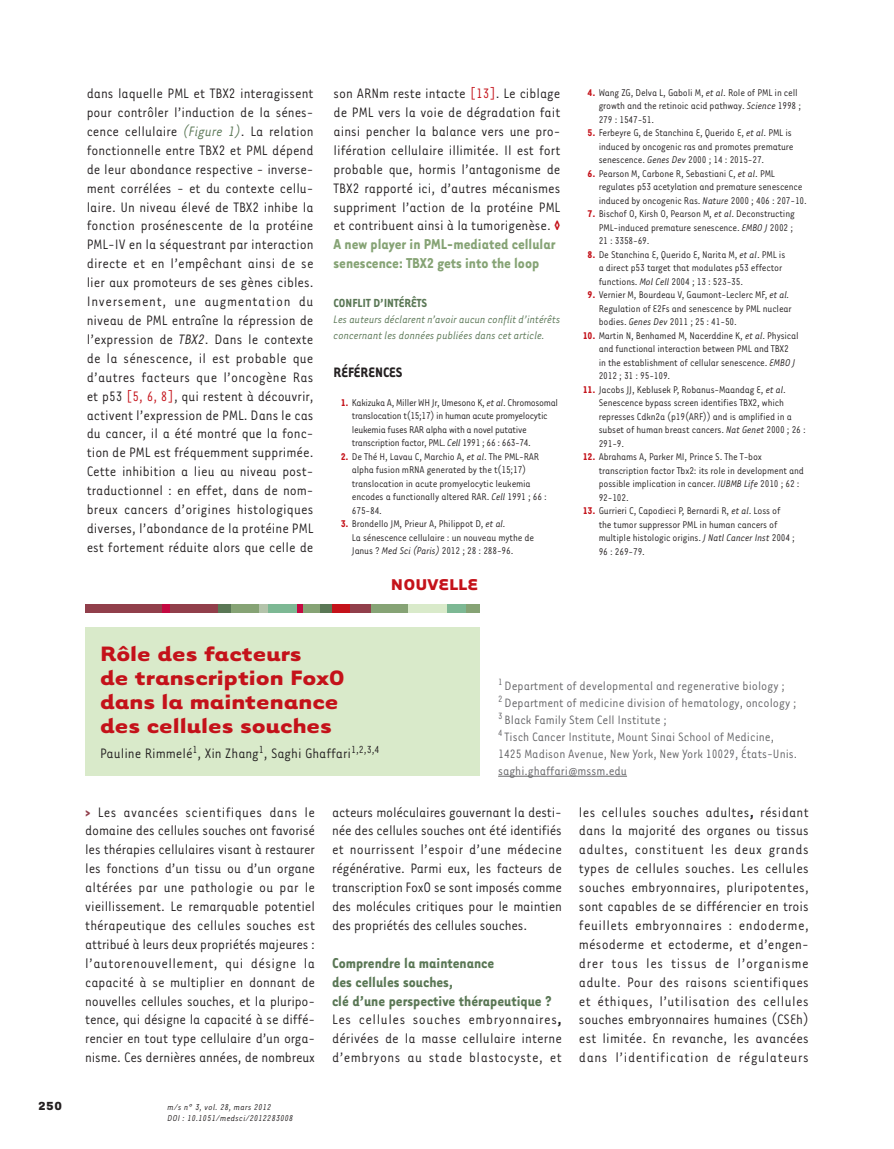
<style>
.page{position:relative;width:894px;height:1149px;background:#fff}
.page>*{position:absolute;margin:0;border:0;box-sizing:border-box;transform-origin:0 0}
.t1{font:700 24px/24px "Tarzana Wide";color:#c4121a}
.t2{font:700 18px "Tarzana Wide";color:#c4121a}
.t3{font:700 16.5px/18.9px "Tarzana Narrow";color:#5a7755}
.t4{font:700 16.5px/18.9px "Tarzana Narrow";color:#86a375}
.t5{font:15.75px/18.9px "Tarzana Narrow";color:#231f20;text-align:justify}
.t6{font:700 15.75px "Tarzana Narrow";color:#231f20}
.t7{font:13.95px/17px "Tarzana Narrow";color:#636366}
.t8{font:700 13.5px "Tarzana Narrow";color:#5a7755}
.t9{font:700 13.5px "Tarzana Wide";color:#231f20}
.t10{font:italic 12.45px/15.9px "Tarzana Narrow";letter-spacing:-.01em;color:#5a7755}
.t11{font:11.25px/13.5px "Tarzana Narrow";letter-spacing:-.015em;color:#231f20}
.t12{font:italic 9.75px/11.7px "Tarzana Narrow";letter-spacing:.025em;color:#231f20}
.s1{font-style:italic;color:#5a7755}
.s2{font-style:italic}
.s3{color:#c4121a}
.s4{font-weight:700;color:#c4121a}
.s5{font-weight:700;color:#913f4b}
.s6{font-weight:700}
.s7{color:#332e82}
</style>
<div class="page">
<hr style="left:498px;top:776px;width:128px;height:1px;background:#636366">
<div style="left:85px;top:627px;width:394px;height:149px;background:#d9eaca"></div>
<div style="left:85px;top:604px;width:133px;height:8px;background:#913f4b"></div>
<div style="left:217px;top:604px;width:27px;height:8px;background:#5a7755"></div>
<div style="left:318px;top:604px;width:13px;height:8px;background:#5a7755"></div>
<div style="left:231px;top:604px;width:29px;height:8px;background:#86a375"></div>
<div style="left:267px;top:604px;width:29px;height:8px;background:#7db894"></div>
<div style="left:446px;top:604px;width:20px;height:8px;background:#7db894"></div>
<div style="left:301px;top:604px;width:18px;height:8px;background:#86a375"></div>
<div style="left:465px;top:604px;width:14px;height:8px;background:#86a375"></div>
<div style="left:370px;top:604px;width:38px;height:8px;background:#86a375"></div>
<div style="left:408px;top:604px;width:39px;height:8px;background:#d9eaca"></div>
<div style="left:259px;top:604px;width:8px;height:8px;background:#b3c3aa"></div>
<div style="left:163px;top:604px;width:7px;height:8px;background:#c40941"></div>
<div style="left:296px;top:604px;width:6px;height:8px;background:#c40941"></div>
<div style="left:331px;top:604px;width:27px;height:8px;background:#c4121a"></div>
<div style="left:350px;top:604px;width:21px;height:8px;background:#913f4b"></div>
<p class="t5" style="left:87px;top:85px;width:228px">dans laquelle PML et TBX2 interagissent pour contrôler l’induction de la sénes&shy;cence cellulaire <span class="s1">(Figure 1)</span>. La relation fonctionnelle entre TBX2 et PML dépend de leur abondance respective - inverse&shy;ment corrélées - et du contexte cellu&shy;laire. Un niveau élevé de TBX2 inhibe la fonction prosénescente de la protéine PML-IV en la séquestrant par interaction directe et en l’empêchant ainsi de se lier aux promoteurs de ses gènes cibles.<br>Inversement, une augmentation du niveau de PML entraîne la répression de l’expression de <span class="s2">TBX2</span>. Dans le contexte de la sénescence, il est probable que d’autres facteurs que l’oncogène Ras et p53 <span class="s3">[5, 6, 8]</span>, qui restent à découvrir, activent l’expression de PML. Dans le cas du cancer, il a été montré que la fonc&shy;tion de PML est fréquemment supprimée.<br>Cette inhibition a lieu au niveau post&shy;traductionnel : en effet, dans de nom&shy;breux cancers d’origines histologiques diverses, l’abondance de la protéine PML est fortement réduite alors que celle de</p>
<p class="t5" style="left:333px;top:85px;width:228px">son ARNm reste intacte <span class="s3">[13]</span>. Le ciblage de PML vers la voie de dégradation fait ainsi pencher la balance vers une pro&shy;lifération cellulaire illimitée. Il est fort probable que, hormis l’antagonisme de TBX2 rapporté ici, d’autres mécanismes suppriment l’action de la protéine PML et contribuent ainsi à la tumorigenèse. <span class="s4">◊</span></p>
<p class="t4" style="left:333px;top:236px;width:223px">A new player in PML-mediated cellular senescence: TBX2 gets into the loop</p>
<p class="t8" style="left:333px;top:298px;width:95px">CONFLIT D’INTÉRÊTS</p>
<p class="t10" style="left:333px;top:312px;width:228px">Les auteurs déclarent n’avoir aucun conflit d’intérêts concernant les données publiées dans cet article.</p>
<p class="t6" style="left:333px;top:367px;width:70px">RÉFÉRENCES</p>
<p class="t11" style="left:352px;top:396px;width:207px;text-indent:-11px"><span class="s4">1.</span> Kakizuka A, Miller WH Jr, Umesono K, <span class="s2">et al</span>. Chromosomal translocation t(15;17) in human acute promyelocytic leukemia fuses RAR alpha with a novel putative transcription factor, PML. <span class="s2">Cell</span> 1991 ; 66 : 663-74.</p>
<p class="t11" style="left:352px;top:450px;width:196px;text-indent:-11px"><span class="s4">2.</span> De Thé H, Lavau C, Marchio A, <span class="s2">et al</span>. The PML-RAR alpha fusion mRNA generated by the t(15;17) translocation in acute promyelocytic leukemia encodes a functionally altered RAR. <span class="s2">Cell</span> 1991 ; 66 :<br>675-84.</p>
<p class="t11" style="left:352px;top:518px;width:184px;text-indent:-11px"><span class="s4">3.</span> Brondello JM, Prieur A, Philippot D, <span class="s2">et al.<br></span>La sénescence cellulaire : un nouveau mythe de<br>Janus ? <span class="s2">Med Sci (Paris)</span> 2012 ; 28 : 288-96.</p>
<p class="t2" style="left:391px;top:578px;width:89px">NOUVELLE</p>
<p class="t11" style="left:598px;top:87px;width:204px;text-indent:-11px"><span class="s4">4.</span> Wang ZG, Delva L, Gaboli M, <span class="s2">et al</span>. Role of PML in cell growth and the retinoic acid pathway. <span class="s2">Science</span> 1998 ;<br>279 : 1547-51.</p>
<p class="t11" style="left:598px;top:127px;width:196px;text-indent:-11px"><span class="s4">5.</span> Ferbeyre G, de Stanchina E, Querido E, <span class="s2">et al</span>. PML is induced by oncogenic ras and promotes premature senescence. <span class="s2">Genes Dev</span> 2000 ; 14 : 2015-27.</p>
<p class="t11" style="left:598px;top:168px;width:209px;text-indent:-11px"><span class="s4">6.</span> Pearson M, Carbone R, Sebastiani C, <span class="s2">et al</span>. PML regulates p53 acetylation and premature senescence induced by oncogenic Ras. <span class="s2">Nature</span> 2000 ; 406 : 207-10.</p>
<p class="t11" style="left:598px;top:208px;width:197px;text-indent:-11px"><span class="s4">7.</span> Bischof O, Kirsh O, Pearson M, <span class="s2">et al</span>. Deconstructing<br>PML-induced premature senescence. <span class="s2">EMBO J</span> 2002 ;<br>21 : 3358-69.</p>
<p class="t11" style="left:598px;top:249px;width:188px;text-indent:-11px"><span class="s4">8.</span> De Stanchina E, Querido E, Narita M, <span class="s2">et al</span>. PML is a direct p53 target that modulates p53 effector functions. <span class="s2">Mol Cell</span> 2004 ; 13 : 523-35.</p>
<p class="t11" style="left:598px;top:289px;width:194px;text-indent:-11px"><span class="s4">9.</span> Vernier M, Bourdeau V, Gaumont-Leclerc MF, <span class="s2">et al.<br></span>Regulation of E2Fs and senescence by PML nuclear bodies. <span class="s2">Genes Dev</span> 2011 ; 25 : 41-50.</p>
<p class="t11" style="left:598px;top:330px;width:201px;text-indent:-16px"><span class="s4">10.</span> Martin N, Benhamed M, Nacerddine K, <span class="s2">et al</span>. Physical and functional interaction between PML and TBX2 in the establishment of cellular senescence. <span class="s2">EMBO J </span>2012 ; 31 : 95-109.</p>
<p class="t11" style="left:598px;top:384px;width:208px;text-indent:-16px"><span class="s4">11.</span> Jacobs JJ, Keblusek P, Robanus-Maandag E, <span class="s2">et al</span>.<br>Senescence bypass screen identifies TBX2, which represses Cdkn2a (p19(ARF)) and is amplified in a subset of human breast cancers. <span class="s2">Nat Genet</span> 2000 ; 26 :<br>291-9.</p>
<p class="t11" style="left:598px;top:451px;width:206px;text-indent:-16px"><span class="s4">12.</span> Abrahams A, Parker MI, Prince S. The T-box transcription factor Tbx2: its role in development and possible implication in cancer. <span class="s2">IUBMB Life</span> 2010 ; 62 :<br>92-102.</p>
<p class="t11" style="left:598px;top:505px;width:198px;text-indent:-16px"><span class="s4">13.</span> Gurrieri C, Capodieci P, Bernardi R, <span class="s2">et al</span>. Loss of the tumor suppressor PML in human cancers of multiple histologic origins. <span class="s2">J Natl Cancer Inst</span> 2004 ; 96 : 269-79.</p>
<h1 class="t1" style="left:100px;top:644px;width:246px">Rôle des facteurs<br>de transcription FoxO dans la maintenance des cellules souches</h1>
<p class="t5" style="left:100px;top:745px;width:281px">Pauline Rimmelé<sup>1</sup>, Xin Zhang<sup>1</sup>, Saghi Ghaffari<sup>1,2,3,4</sup></p>
<p class="t7" style="left:498px;top:678px;width:300px"><sup>1</sup> Department of developmental and regenerative biology ;<br><sup>2</sup> Department of medicine division of hematology, oncology ; <sup>3</sup> Black Family Stem Cell Institute ;<br><sup>4</sup> Tisch Cancer Institute, Mount Sinai School of Medicine, 1425 Madison Avenue, New York, New York 10029, États-Unis. saghi.ghaffari@mssm.edu</p>
<p class="t5" style="left:85px;top:804px;width:231px"><span class="s5">&gt;</span> Les avancées scientifiques dans le domaine des cellules souches ont favorisé les thérapies cellulaires visant à restaurer les fonctions d’un tissu ou d’un organe altérées par une pathologie ou par le vieillissement. Le remarquable potentiel thérapeutique des cellules souches est attribué à leurs deux propriétés majeures : l’autorenouvellement, qui désigne la capacité à se multiplier en donnant de nouvelles cellules souches, et la pluripo&shy;tence, qui désigne la capacité à se diffé&shy;rencier en tout type cellulaire d’un orga&shy;nisme. Ces dernières années, de nombreux</p>
<p class="t5" style="left:332px;top:804px;width:231px">acteurs moléculaires gouvernant la desti&shy;née des cellules souches ont été identifiés et nourrissent l’espoir d’une médecine régénérative. Parmi eux, les facteurs de transcription FoxO se sont imposés comme des molécules critiques pour le maintien des propriétés des cellules souches.</p>
<p class="t3" style="left:332px;top:955px;width:221px">Comprendre la maintenance<br>des cellules souches,<br>clé d’une perspective thérapeutique ?</p>
<p class="t5" style="left:332px;top:1011px;width:231px">Les cellules souches embryonnaires<span class="s6">, </span>dérivées de la masse cellulaire interne d’embryons au stade blastocyste, et</p>
<p class="t9" style="left:38px;top:1101px;width:26px">250</p>
<p class="t12" style="left:167px;top:1101px;width:127px">m/s n° 3, vol. 28, mars 2012<br>DOI : 10.1051/medsci/2012283008</p>
<p class="t5" style="left:578px;top:804px;width:231px">les cellules souches adultes<span class="s6">,</span> résidant dans la majorité des organes ou tissus adultes, constituent les deux grands types de cellules souches. Les cellules souches embryonnaires, pluripotentes, sont capables de se différencier en trois feuillets embryonnaires : endoderme, mésoderme et ectoderme, et d’engen&shy;drer tous les tissus de l’organisme adulte<span class="s7">.</span> Pour des raisons scientifiques et éthiques, l’utilisation des cellules souches embryonnaires humaines (CSEh) est limitée. En revanche, les avancées dans l’identification de régulateurs</p>
</div>
